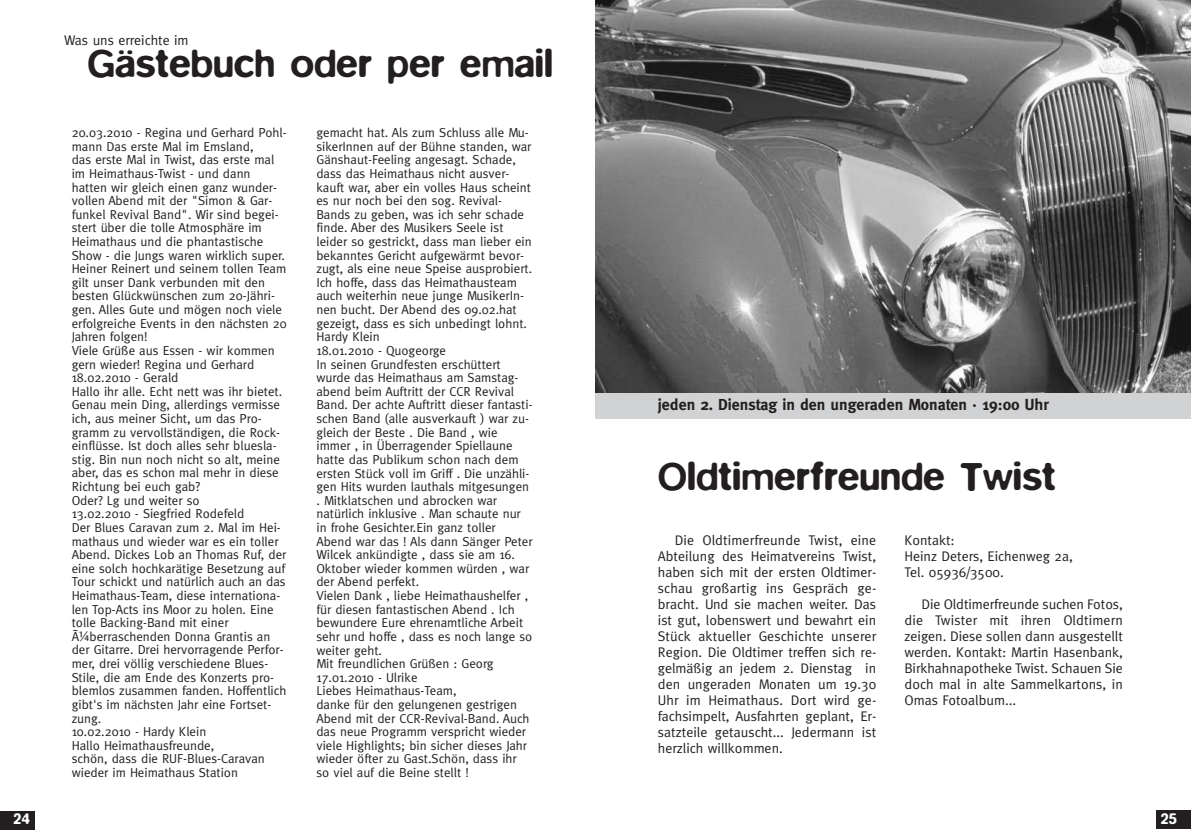
<style>
.page{position:relative;width:1191px;height:840px;background:#fff}
.page>*{position:absolute;margin:0;border:0;box-sizing:border-box;transform-origin:0 0}
.t1{font:500 40px "Blur";color:#231f20}
.t2{font:700 16px "Meta";color:#231f20}
.t3{font:500 16px "Blur";color:#fff}
.t4{font:14px/16px "Meta";color:#231f20;text-align:justify}
.t5{font:13px/13.6px "Meta";color:#231f20}
.s1{font-family:"Lucida Grande"}
</style>
<div class="page">
<div style="left:0;top:810px;width:34px;height:19px;background:#231f20"></div>
<div style="left:1156px;top:810px;width:35px;height:18px;background:#231f20"></div>
<img style="left:595px;top:0;width:596px;height:393px">
<div style="left:595px;top:393px;width:596px;height:25px;background:#d1d2d4"></div>
<p class="t4" style="left:64px;top:32px;width:126px">Was uns erreichte im</p>
<h1 class="t1" style="left:87px;top:40px;width:467px">Gästebuch oder per email</h1>
<p class="t5" style="left:72px;top:126px;width:217px">20.03.2010 - Regina und Gerhard Pohl&shy;mann Das erste Mal im Emsland,<br>das erste Mal in Twist, das erste mal im Heimathaus-Twist - und dann hatten wir gleich einen ganz wunder&shy;vollen Abend mit der "Simon &amp; Gar&shy;funkel Revival Band". Wir sind begei&shy;stert über die tolle Atmosphäre im Heimathaus und die phantastische Show - die Jungs waren wirklich super.<br>Heiner Reinert und seinem tollen Team gilt unser Dank verbunden mit den besten Glückwünschen zum 20-Jähri&shy;gen. Alles Gute und mögen noch viele erfolgreiche Events in den nächsten 20<br>Jahren folgen!<br>Viele Grüße aus Essen - wir kommen gern wieder! Regina und Gerhard 18.02.2010 - Gerald<br>Hallo ihr alle. Echt nett was ihr bietet.<br>Genau mein Ding, allerdings vermisse ich, aus meiner Sicht, um das Pro&shy;gramm zu vervollständigen, die Rock&shy;einflüsse. Ist doch alles sehr bluesla&shy;stig. Bin nun noch nicht so alt, meine aber, das es schon mal mehr in diese Richtung bei euch gab?<br>Oder? Lg und weiter so<br>13.02.2010 - Siegfried Rodefeld<br>Der Blues Caravan zum 2. Mal im Hei&shy;mathaus und wieder war es ein toller Abend. Dickes Lob an Thomas Ruf, der eine solch hochkarätige Besetzung auf Tour schickt und natürlich auch an das Heimathaus-Team, diese internationa&shy;len Top-Acts ins Moor zu holen. Eine tolle Backing-Band mit einer Ã<span class="s1">¼</span>berraschenden Donna Grantis an der Gitarre. Drei hervorragende Perfor&shy;mer, drei völlig verschiedene Blues-Stile, die am Ende des Konzerts pro&shy;blemlos zusammen fanden. Hoffentlich gibt's im nächsten Jahr eine Fortset&shy;zung.<br>10.02.2010 - Hardy Klein<br>Hallo Heimathausfreunde,<br>schön, dass die RUF-Blues-Caravan wieder im Heimathaus Station</p>
<p class="t5" style="left:316px;top:126px;width:218px">gemacht hat. Als zum Schluss alle Mu&shy;sikerInnen auf der Bühne standen, war Gänshaut-Feeling angesagt. Schade, dass das Heimathaus nicht ausver&shy;kauft war, aber ein volles Haus scheint es nur noch bei den sog. Revival-Bands zu geben, was ich sehr schade finde. Aber des Musikers Seele ist leider so gestrickt, dass man lieber ein bekanntes Gericht aufgewärmt bevor&shy;zugt, als eine neue Speise ausprobiert.<br>Ich hoffe, dass das Heimathausteam auch weiterhin neue junge MusikerIn&shy;nen bucht. Der Abend des 09.02.hat gezeigt, dass es sich unbedingt lohnt.<br>Hardy Klein<br>18.01.2010 - Quogeorge<br>In seinen Grundfesten erschüttert wurde das Heimathaus am Samstag&shy;abend beim Auftritt der CCR Revival Band. Der achte Auftritt dieser fantasti&shy;schen Band (alle ausverkauft ) war zu&shy;gleich der Beste . Die Band , wie immer , in Überragender Spiellaune hatte das Publikum schon nach dem ersten Stück voll im Griff . Die unzähli&shy;gen Hits wurden lauthals mitgesungen . Mitklatschen und abrocken war natürlich inklusive . Man schaute nur in frohe Gesichter.Ein ganz toller Abend war das ! Als dann Sänger Peter Wilcek ankündigte , dass sie am 16.<br>Oktober wieder kommen würden , war der Abend perfekt.<br>Vielen Dank , liebe Heimathaushelfer , für diesen fantastischen Abend . Ich bewundere Eure ehrenamtliche Arbeit sehr und hoffe , dass es noch lange so weiter geht.<br>Mit freundlichen Grüßen : Georg 17.01.2010 - Ulrike<br>Liebes Heimathaus-Team,<br>danke für den gelungenen gestrigen Abend mit der CCR-Revival-Band. Auch das neue Programm verspricht wieder viele Highlights; bin sicher dieses Jahr wieder öfter zu Gast.Schön, dass ihr so viel auf die Beine stellt !</p>
<p class="t2" style="left:658px;top:394px;width:392px">jeden 2. Dienstag in den ungeraden Monaten · 19:00 Uhr</p>
<h1 class="t1" style="left:658px;top:453px;width:399px">Oldtimerfreunde Twist</h1>
<p class="t4" style="left:658px;top:531px;width:220px;text-indent:17px">Die Oldtimerfreunde Twist, eine Abteilung des Heimatvereins Twist, haben sich mit der ersten Oldtimer&shy;schau großartig ins Gespräch ge&shy;bracht. Und sie machen weiter. Das ist gut, lobenswert und bewahrt ein Stück aktueller Geschichte unserer Region. Die Oldtimer treffen sich re&shy;gelmäßig an jedem 2. Dienstag in den ungeraden Monaten um 19.30<br>Uhr im Heimathaus. Dort wird ge&shy;fachsimpelt, Ausfahrten geplant, Er&shy;satzteile getauscht... Jedermann ist herzlich willkommen.</p>
<p class="t4" style="left:904px;top:531px;width:170px;text-align:left">Kontakt:<br>Heinz Deters, Eichenweg 2a,<br>Tel. 05936/3500.</p>
<p class="t4" style="left:904px;top:595px;width:220px;text-indent:17px">Die Oldtimerfreunde suchen Fotos, die Twister mit ihren Oldtimern zeigen. Diese sollen dann ausgestellt werden. Kontakt: Martin Hasenbank, Birkhahnapotheke Twist. Schauen Sie doch mal in alte Sammelkartons, in Omas Fotoalbum...</p>
<p class="t3" style="left:13px;top:809px;width:18px">24</p>
<p class="t3" style="left:1160px;top:808px;width:18px">25</p>
</div>
